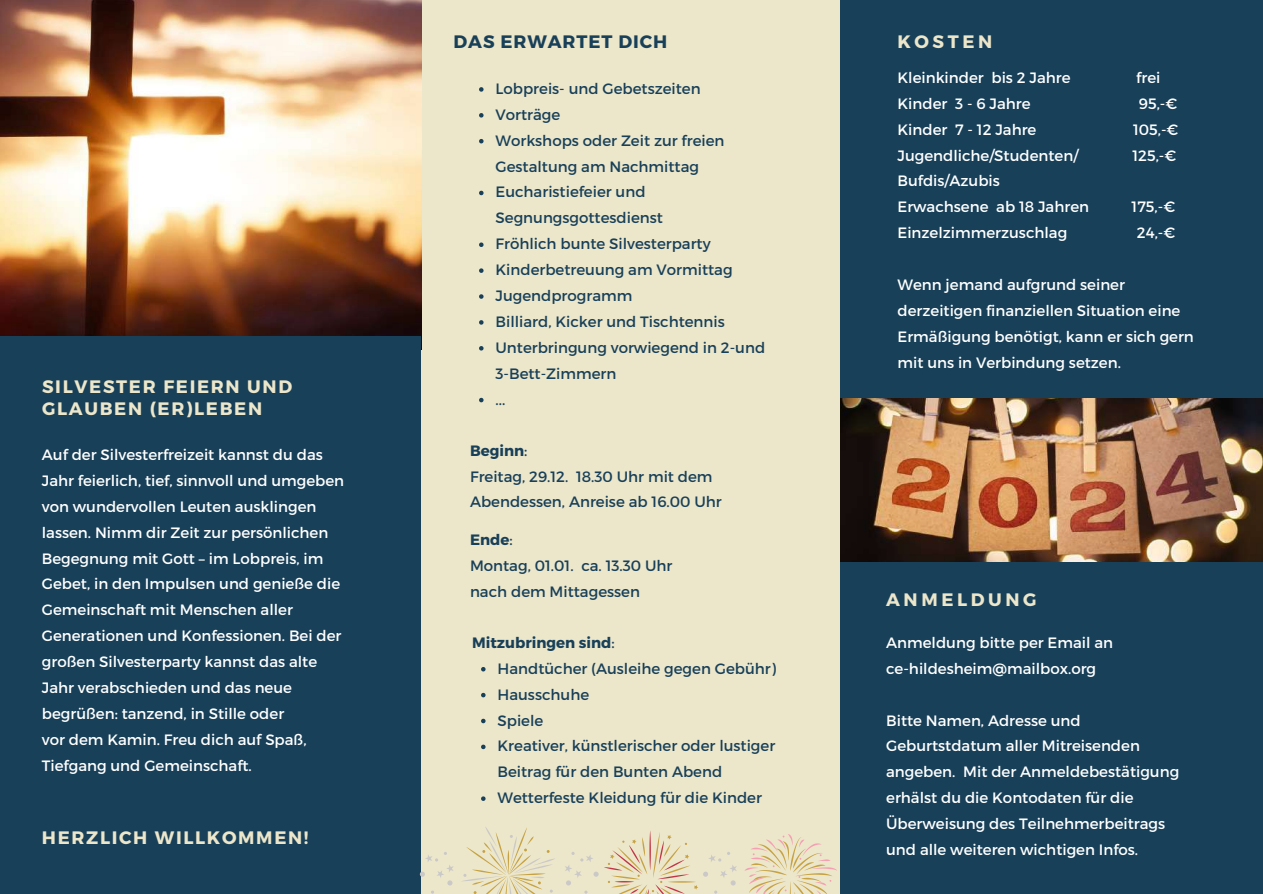
<style>
.page{position:relative;width:1263px;height:894px;background:#fff}
.page>*{position:absolute;margin:0;border:0;box-sizing:border-box;transform-origin:0 0}
.t1{font:700 18px/21.3px "Montserrat";letter-spacing:.095em;color:#ece6ca}
.t2{font:700 18px "Montserrat";letter-spacing:.05em;color:#184059}
.t3{font:700 18px "Montserrat";letter-spacing:.2em;color:#ece6ca}
.t4{font:15px/25.8px "Montserrat";color:#fff}
.t5{font:15px/25.8px "Montserrat";color:#184059}
.t6{font:700 15px "Montserrat";color:#184059}
.s1{font-weight:700}
.s2{font-weight:400}
</style>
<div class="page">
<div style="left:0;top:0;width:1263px;height:893px;background:#ece6ca"></div>
<img style="left:0;top:0;width:421px;height:336px">
<img style="left:840px;top:397px;width:422px;height:165px">
<div style="left:0;top:336px;width:421px;height:557px;background:#184059"></div>
<div style="left:840px;top:0;width:423px;height:397px;background:#184059"></div>
<div style="left:840px;top:562px;width:423px;height:331px;background:#184059"></div>
<svg style="left:479px;top:87px;width:5px;height:5px"></svg>
<svg style="left:479px;top:113px;width:5px;height:4px"></svg>
<svg style="left:479px;top:139px;width:5px;height:4px"></svg>
<svg style="left:479px;top:191px;width:5px;height:4px"></svg>
<svg style="left:479px;top:242px;width:5px;height:5px"></svg>
<svg style="left:479px;top:268px;width:5px;height:5px"></svg>
<svg style="left:479px;top:294px;width:5px;height:5px"></svg>
<svg style="left:479px;top:320px;width:5px;height:4px"></svg>
<svg style="left:479px;top:346px;width:5px;height:4px"></svg>
<svg style="left:479px;top:398px;width:5px;height:4px"></svg>
<svg style="left:481px;top:667px;width:5px;height:4px"></svg>
<svg style="left:481px;top:692px;width:5px;height:5px"></svg>
<svg style="left:481px;top:718px;width:5px;height:5px"></svg>
<svg style="left:481px;top:744px;width:5px;height:5px"></svg>
<svg style="left:481px;top:796px;width:5px;height:4px"></svg>
<svg style="left:744px;top:834px;width:93px;height:59px"></svg>
<svg style="left:462px;top:827px;width:93px;height:66px"></svg>
<svg style="left:420px;top:852px;width:33px;height:41px"></svg>
<svg style="left:565px;top:831px;width:172px;height:62px"></svg>
<p class="t1" style="left:42px;top:375px;width:252px">SILVESTER FEIERN UND<br>GLAUBEN (ER)LEBEN</p>
<p class="t4" style="left:42px;top:441px;width:304px">Auf der Silvesterfreizeit kannst du das Jahr feierlich, tief, sinnvoll und umgeben von wundervollen Leuten ausklingen lassen. Nimm dir Zeit zur persönlichen Begegnung mit Gott – im Lobpreis, im Gebet, in den Impulsen und genieße die Gemeinschaft mit Menschen aller Generationen und Konfessionen. Bei der großen Silvesterparty kannst das alte Jahr verabschieden und das neue begrüßen: tanzend, in Stille oder<br>vor dem Kamin. Freu dich auf Spaß, Tiefgang und Gemeinschaft.</p>
<p class="t1" style="left:42px;top:825px;width:268px">HERZLICH WILLKOMMEN!</p>
<p class="t2" style="left:454px;top:30px;width:215px">DAS ERWARTET DICH</p>
<p class="t5" style="left:495px;top:75px;width:271px">Lobpreis- und Gebetszeiten<br>Vorträge<br>Workshops oder Zeit zur freien<br>Gestaltung am Nachmittag<br>Eucharistiefeier und<br>Segnungsgottesdienst<br>Fröhlich bunte Silvesterparty<br>Kinderbetreuung am Vormittag<br>Jugendprogramm<br>Billiard, Kicker und Tischtennis<br>Unterbringung vorwiegend in 2-und<br>3-Bett-Zimmern<br>...</p>
<p class="t5" style="left:470px;top:437px;width:253px"><span class="s1">Beginn</span>:<br>Freitag, 29.12. 18.30 Uhr mit dem<br>Abendessen, Anreise ab 16.00 Uhr</p>
<p class="t5" style="left:470px;top:526px;width:204px"><span class="s1">Ende</span>:<br>Montag, 01.01. ca. 13.30 Uhr nach dem Mittagessen</p>
<p class="t6" style="left:472px;top:632px;width:144px">Mitzubringen sind<span class="s2">:</span></p>
<p class="t5" style="left:498px;top:654px;width:280px">Handtücher (Ausleihe gegen Gebühr)<br>Hausschuhe<br>Spiele<br>Kreativer, künstlerischer oder lustiger<br>Beitrag für den Bunten Abend<br>Wetterfeste Kleidung für die Kinder</p>
<p class="t1" style="left:897px;top:30px;width:96px">KOSTEN</p>
<p class="t4" style="left:897px;top:64px;width:175px">Kleinkinder bis 2 Jahre</p>
<p class="t4" style="left:1136px;top:64px;width:26px">frei</p>
<p class="t4" style="left:897px;top:90px;width:135px">Kinder 3 - 6 Jahre</p>
<p class="t4" style="left:1139px;top:90px;width:40px">95,-€</p>
<p class="t4" style="left:897px;top:116px;width:140px">Kinder 7 - 12 Jahre</p>
<p class="t4" style="left:1133px;top:116px;width:47px">105,-€</p>
<p class="t4" style="left:897px;top:141px;width:182px">Jugendliche/Studenten/</p>
<p class="t4" style="left:1132px;top:141px;width:45px">125,-€</p>
<p class="t4" style="left:897px;top:167px;width:193px">Bufdis/Azubis<br>Erwachsene ab 18 Jahren</p>
<p class="t4" style="left:1132px;top:193px;width:45px">175,-€</p>
<p class="t4" style="left:897px;top:219px;width:171px">Einzelzimmerzuschlag</p>
<p class="t4" style="left:1137px;top:219px;width:40px">24,-€</p>
<p class="t4" style="left:897px;top:271px;width:298px">Wenn jemand aufgrund seiner derzeitigen finanziellen Situation eine Ermäßigung benötigt, kann er sich gern mit uns in Verbindung setzen.</p>
<p class="t3" style="left:886px;top:587px;width:152px">ANMELDUNG</p>
<p class="t4" style="left:886px;top:628px;width:228px">Anmeldung bitte per Email an ce-hildesheim@mailbox.org</p>
<p class="t4" style="left:886px;top:706px;width:295px">Bitte Namen, Adresse und Geburtstdatum aller Mitreisenden angeben. Mit der Anmeldebestätigung erhälst du die Kontodaten für die Überweisung des Teilnehmerbeitrags und alle weiteren wichtigen Infos.</p>
</div>
